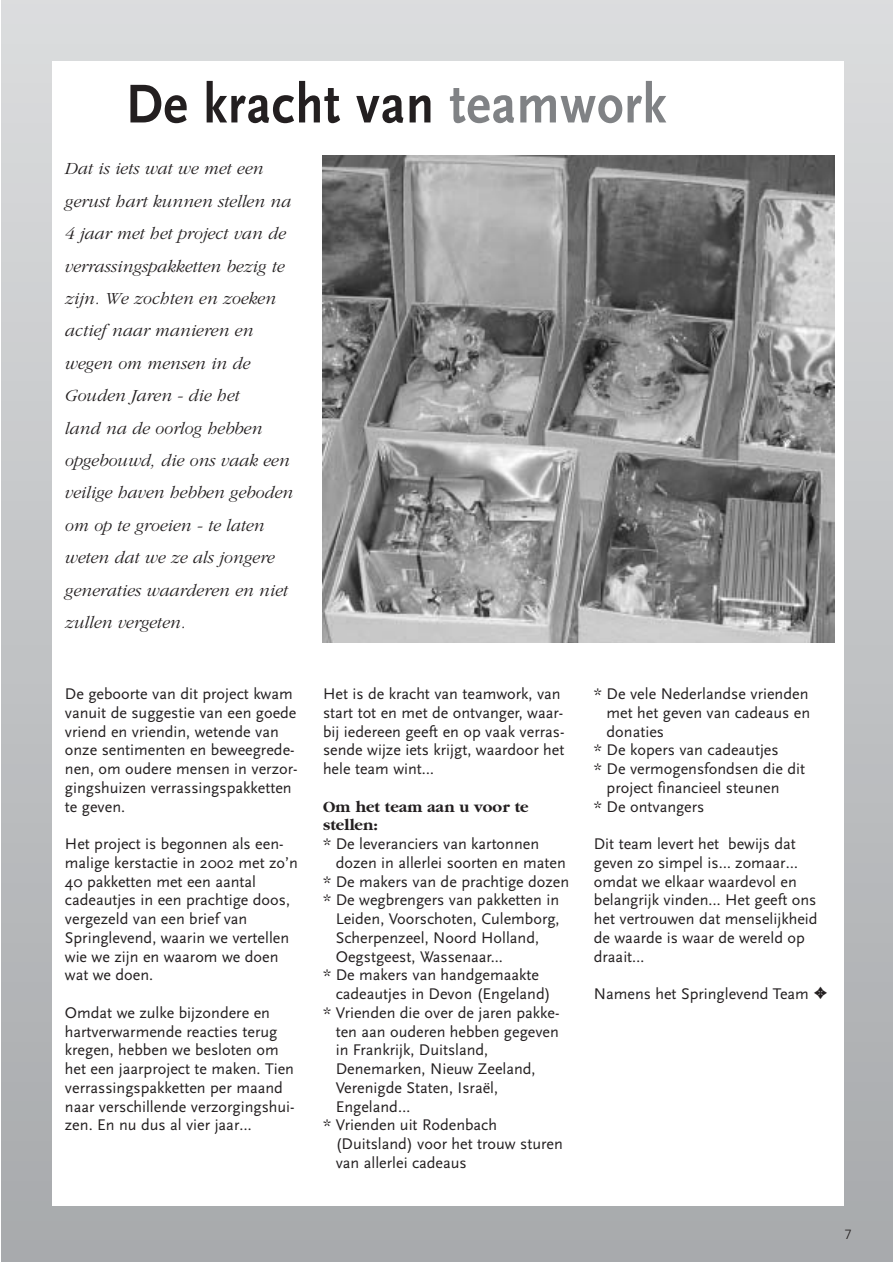
<style>
.page{position:relative;width:893px;height:1262px;background:#fff}
.page>*{position:absolute;margin:0;border:0;box-sizing:border-box;transform-origin:0 0}
.t1{font:700 57px "Scala Sans";letter-spacing:.015em;color:#231f20;scale:.9 1}
.t2{font:italic 300 17.7px/32.4px "Garamond";color:#231f20}
.t3{font:16.2px/18.8px "Scala Sans";color:#231f20}
.t4{font:700 16.2px/18.8px "Garamond";color:#231f20}
.t5{font:300 13.35px "Frutiger";color:#231f20}
.s1{color:#808285}
</style>
<div class="page">
<div style="left:1px;top:0;width:891px;height:1261px;background:linear-gradient(to bottom,#dcdedf,#a9abae)"></div>
<div style="left:52px;top:61px;width:791px;height:1144px;background:#fff"></div>
<img style="left:323px;top:155px;width:511px;height:488px">
<h1 class="t1" style="left:126px;top:81px;width:602px">De kracht van <span class="s1">teamwork</span></h1>
<p class="t2" style="left:65px;top:154px;width:230px">Dat is iets wat we met een gerust hart kunnen stellen na<br>4 jaar met het project van de verrassingspakketten bezig te zijn. We zochten en zoeken actief naar manieren en wegen om mensen in de<br>Gouden Jaren - die het<br>land na de oorlog hebben opgebouwd, die ons vaak een veilige haven hebben geboden om op te groeien - te laten weten dat we ze als jongere generaties waarderen en niet zullen vergeten.</p>
<p class="t3" style="left:65px;top:686px;width:234px">De geboorte van dit project kwam vanuit de suggestie van een goede vriend en vriendin, wetende van onze sentimenten en beweegrede&shy;nen, om oudere mensen in verzor&shy;gingshuizen verrassingspakketten te geven.</p>
<p class="t3" style="left:65px;top:836px;width:235px">Het project is begonnen als een&shy;malige kerstactie in 2002 met zo’n<br>40 pakketten met een aantal cadeautjes in een prachtige doos, vergezeld van een brief van<br>Springlevend, waarin we vertellen wie we zijn en waarom we doen wat we doen.</p>
<p class="t3" style="left:65px;top:1004px;width:231px">Omdat we zulke bijzondere en hartverwarmende reacties terug kregen, hebben we besloten om het een jaarproject te maken. Tien verrassingspakketten per maand naar verschillende verzorgingshui&shy;zen. En nu dus al vier jaar…</p>
<p class="t3" style="left:323px;top:686px;width:243px">Het is de kracht van teamwork, van start tot en met de ontvanger, waar&shy;bij iedereen geeft en op vaak verras&shy;sende wijze iets krijgt, waardoor het hele team wint…</p>
<p class="t4" style="left:323px;top:798px;width:207px">Om het team aan u voor te stellen:</p>
<p class="t3" style="left:323px;top:836px;width:218px">* De leveranciers van kartonnen</p>
<p class="t3" style="left:336px;top:854px;width:231px">dozen in allerlei soorten en maten</p>
<p class="t3" style="left:323px;top:873px;width:248px">* De makers van de prachtige dozen</p>
<p class="t3" style="left:323px;top:892px;width:238px">* De wegbrengers van pakketten in</p>
<p class="t3" style="left:336px;top:911px;width:225px">Leiden, Voorschoten, Culemborg,</p>
<p class="t3" style="left:336px;top:929px;width:205px">Scherpenzeel, Noord Holland,</p>
<p class="t3" style="left:336px;top:948px;width:169px">Oegstgeest, Wassenaar...</p>
<p class="t3" style="left:323px;top:967px;width:217px">* De makers van handgemaakte</p>
<p class="t3" style="left:336px;top:986px;width:216px">cadeautjes in Devon (Engeland)</p>
<p class="t3" style="left:323px;top:1004px;width:238px">* Vrienden die over de jaren pakke-</p>
<p class="t3" style="left:336px;top:1023px;width:225px">ten aan ouderen hebben gegeven</p>
<p class="t3" style="left:336px;top:1042px;width:154px">in Frankrijk, Duitsland,</p>
<p class="t3" style="left:336px;top:1061px;width:201px">Denemarken, Nieuw Zeeland,</p>
<p class="t3" style="left:336px;top:1079px;width:164px">Verenigde Staten, Israël,</p>
<p class="t3" style="left:336px;top:1098px;width:76px">Engeland…</p>
<p class="t3" style="left:323px;top:1117px;width:176px">* Vrienden uit Rodenbach</p>
<p class="t3" style="left:336px;top:1136px;width:228px">(Duitsland) voor het trouw sturen</p>
<p class="t3" style="left:336px;top:1154px;width:132px">van allerlei cadeaus</p>
<p class="t3" style="left:594px;top:686px;width:216px">* De vele Nederlandse vrienden</p>
<p class="t3" style="left:606px;top:704px;width:205px">met het geven van cadeaus en</p>
<p class="t3" style="left:606px;top:723px;width:59px">donaties</p>
<p class="t3" style="left:594px;top:742px;width:186px">* De kopers van cadeautjes</p>
<p class="t3" style="left:594px;top:761px;width:213px">* De vermogensfondsen die dit</p>
<p class="t3" style="left:606px;top:779px;width:174px">project financieel steunen</p>
<p class="t3" style="left:594px;top:798px;width:112px">* De ontvangers</p>
<p class="t3" style="left:594px;top:836px;width:225px">Dit team levert het bewijs dat geven zo simpel is… zomaar… omdat we elkaar waardevol en belangrijk vinden… Het geeft ons het vertrouwen dat menselijkheid de waarde is waar de wereld op draait…</p>
<p class="t3" style="left:594px;top:986px;width:235px">Namens het Springlevend Team ✦</p>
<p class="t5" style="left:844px;top:1229px;width:9px">7</p>
</div>
